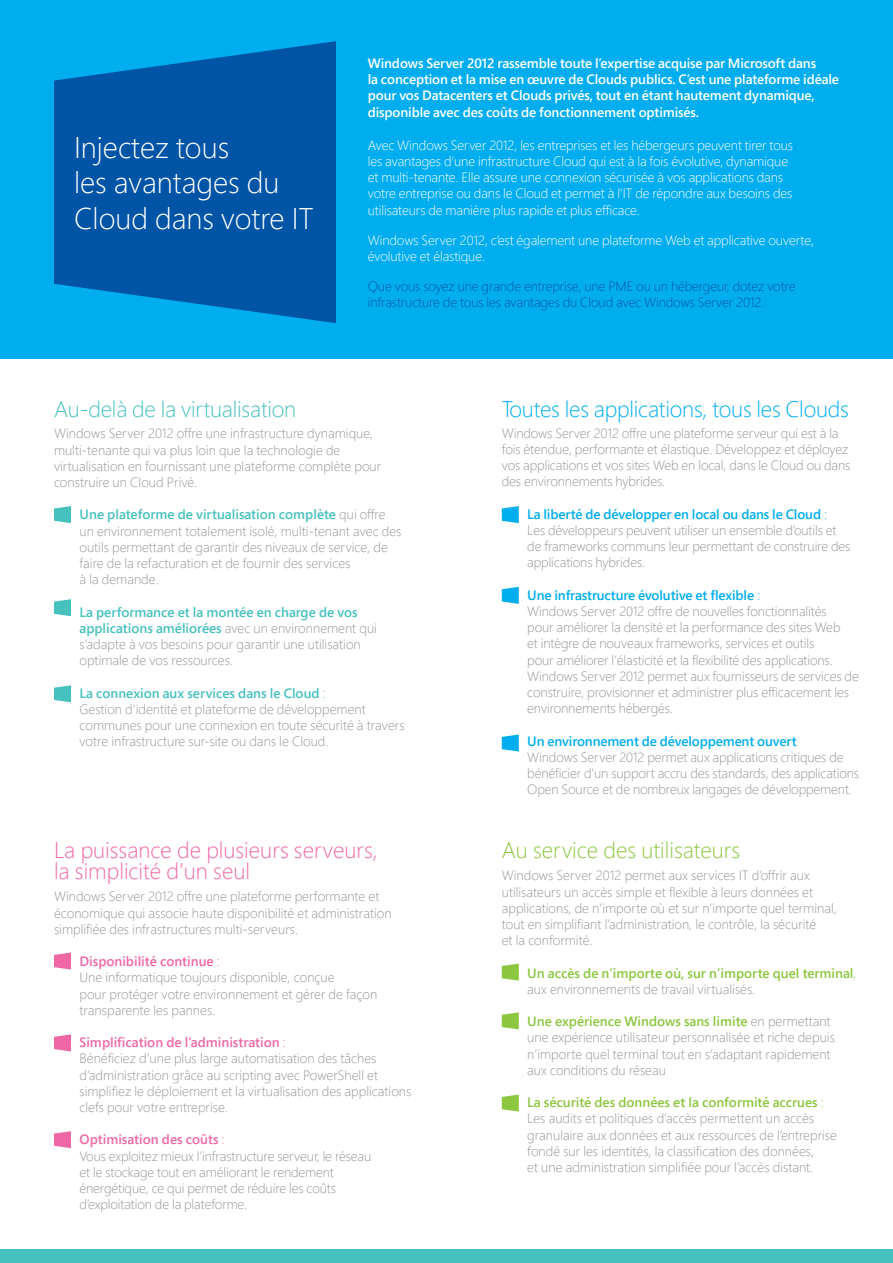
<style>
.page{position:relative;width:893px;height:1263px;background:#fff}
.page>*{position:absolute;margin:0;border:0;box-sizing:border-box;transform-origin:0 0}
.t1{font:300 29.85px/35.8px "Segoe Pro";color:#fff}
.t2{font:300 22.5px/21px "Segoe Pro";color:#f067a6}
.t3{font:300 22.5px "Segoe Pro";letter-spacing:-.01em;color:#00aeef}
.t4{font:300 22.5px "Segoe Pro";letter-spacing:-.01em;color:#46c1be}
.t5{font:300 22.5px "Segoe Pro";color:#8dc63f}
.t6{font:300 13.5px/16.2px "Segoe Pro";color:#939598}
.t7{font:300 13.5px/16.2px "Segoe Pro";letter-spacing:-.01em;color:#fff}
.t8{font:600 13.5px/16.4px "Segoe Pro";letter-spacing:-.01em;color:#fff}
.t9{font:300 13.5px/16.2px "Segoe Pro";letter-spacing:-.01em;color:#0054a6}
.t10{font:600 13.5px/16.2px "Segoe Pro";color:#8dc63f}
.t11{font:600 13.5px "Segoe Pro";letter-spacing:-.01em;color:#00aeef}
.s1{font-weight:600;color:#46c1be}
.s2{color:#46c1be}
.s3{font-weight:600;color:#f067a6}
.s4{color:#f067a6}
.s5{font-weight:600;color:#00aeef}
.s6{color:#00aeef}
.s7{font-weight:300}
.s8{font-weight:300;color:#939598}
.s9{font-weight:600;color:#8dc63f}
.s10{color:#8dc63f}
</style>
<div class="page">
<div style="left:0;top:0;width:893px;height:358px;background:#00aeef"></div>
<svg style="left:54px;top:41px;width:282px;height:282px;background:#0060b0"></svg>
<svg style="left:54px;top:506px;width:17px;height:17px"></svg>
<svg style="left:54px;top:952px;width:17px;height:17px"></svg>
<svg style="left:502px;top:506px;width:17px;height:17px"></svg>
<svg style="left:502px;top:963px;width:17px;height:18px"></svg>
<svg style="left:54px;top:599px;width:17px;height:17px"></svg>
<svg style="left:54px;top:1034px;width:17px;height:17px"></svg>
<svg style="left:502px;top:587px;width:17px;height:17px"></svg>
<svg style="left:502px;top:1012px;width:17px;height:17px"></svg>
<svg style="left:54px;top:685px;width:17px;height:17px"></svg>
<svg style="left:54px;top:1131px;width:17px;height:17px"></svg>
<svg style="left:502px;top:734px;width:17px;height:17px"></svg>
<svg style="left:502px;top:1094px;width:17px;height:17px"></svg>
<div style="left:0;top:1250px;width:893px;height:13px;background:#46c1be"></div>
<h1 class="t1" style="left:74px;top:128px;width:241px">Injectez tous<br>les avantages du<br>Cloud dans votre IT</h1>
<p class="t8" style="left:368px;top:54px;width:473px">Windows Server 2012 rassemble toute l’expertise acquise par Microsoft dans<br>la conception et la mise en œuvre de Clouds publics. C’est une plateforme idéale pour vos Datacenters et Clouds privés, tout en étant hautement dynamique, disponible avec des coûts de fonctionnement optimisés.</p>
<p class="t7" style="left:368px;top:137px;width:427px">Avec Windows Server 2012, les entreprises et les hébergeurs peuvent tirer tous les avantages d’une infrastructure Cloud qui est à la fois évolutive, dynamique et multi-tenante. Elle assure une connexion sécurisée à vos applications dans votre entreprise ou dans le Cloud et permet à l’IT de répondre aux besoins des utilisateurs de manière plus rapide et plus efficace.</p>
<p class="t7" style="left:368px;top:231px;width:448px">Windows Server 2012, c’est également une plateforme Web et applicative ouverte, évolutive et élastique.</p>
<p class="t9" style="left:368px;top:278px;width:429px">Que vous soyez une grande entreprise, une PME ou un hébergeur, dotez votre infrastructure de tous les avantages du Cloud avec Windows Server 2012.</p>
<h2 class="t4" style="left:54px;top:394px;width:244px">Au-delà de la virtualisation</h2>
<p class="t6" style="left:54px;top:425px;width:329px">Windows Server 2012 offre une infrastructure dynamique, multi-tenante qui va plus loin que la technologie de virtualisation en fournissant une plateforme complète pour construire un Cloud Privé.</p>
<p class="t6" style="left:80px;top:506px;width:323px"><span class="s1">Une plateforme de virtualisation complète</span> qui offre un environnement totalement isolé, multi-tenant avec des outils permettant de garantir des niveaux de service, de faire de la refacturation et de fournir des services<br>à la demande.</p>
<p class="t6" style="left:80px;top:603px;width:299px"><span class="s1">La performance et la montée en charge de vos applications améliorées</span> avec un environnement qui s’adapte à vos besoins pour garantir une utilisation optimale de vos ressources.</p>
<p class="t6" style="left:80px;top:684px;width:327px"><span class="s1">La connexion aux services dans le Cloud</span> <span class="s2">:<br></span>Gestion d’identité et plateforme de développement communes pour une connexion en toute sécurité à travers votre infrastructure sur-site ou dans le Cloud.</p>
<h2 class="t2" style="left:54px;top:839px;width:325px">La puissance de plusieurs serveurs, la simplicité d’un seul</h2>
<p class="t6" style="left:54px;top:888px;width:339px">Windows Server 2012 offre une plateforme performante et économique qui associe haute disponibilité et administration simplifiée des infrastructures multi-serveurs.</p>
<p class="t6" style="left:80px;top:953px;width:299px"><span class="s3">Disponibilité continue</span> <span class="s4">:<br></span>Une informatique toujours disponible, conçue<br>pour protéger votre environnement et gérer de façon transparente les pannes.</p>
<p class="t6" style="left:80px;top:1034px;width:333px"><span class="s3">Simplification de l’administration</span> <span class="s4">:<br></span>Bénéficiez d’une plus large automatisation des tâches d’administration grâce au scripting avec PowerShell et simplifiez le déploiement et la virtualisation des applications clefs pour votre entreprise.</p>
<p class="t6" style="left:80px;top:1131px;width:293px"><span class="s3">Optimisation des coûts</span> <span class="s4">:<br></span>Vous exploitez mieux l’infrastructure serveur, le réseau et le stockage tout en améliorant le rendement énergétique, ce qui permet de réduire les coûts d’exploitation de la plateforme.</p>
<h2 class="t3" style="left:502px;top:394px;width:349px">Toutes les applications, tous les Clouds</h2>
<p class="t6" style="left:502px;top:425px;width:350px">Windows Server 2012 offre une plateforme serveur qui est à la fois étendue, performante et élastique. Développez et déployez vos applications et vos sites Web en local, dans le Cloud ou dans des environnements hybrides.</p>
<p class="t6" style="left:527px;top:506px;width:325px"><span class="s5">La liberté de développer en local ou dans le Cloud</span> <span class="s6">:<br></span>Les développeurs peuvent utiliser un ensemble d’outils et de frameworks communs leur permettant de construire des applications hybrides.</p>
<p class="t6" style="left:527px;top:587px;width:333px"><span class="s5">Une infrastructure évolutive et flexible</span> <span class="s6">:<br></span>Windows Server 2012 offre de nouvelles fonctionnalités<br>pour améliorer la densité et la performance des sites Web<br>et intègre de nouveaux frameworks, services et outils<br>pour améliorer l’élasticité et la flexibilité des applications.<br>Windows Server 2012 permet aux fournisseurs de services de construire, provisionner et administrer plus efficacement les environnements hébergés.</p>
<p class="t11" style="left:527px;top:732px;width:271px">Un environnement de développement ouvert</p>
<p class="t6" style="left:527px;top:749px;width:333px">Windows Server 2012 permet aux applications critiques de bénéficier d’un support accru des standards, des applications<br>Open Source et de nombreux langages de développement.</p>
<h2 class="t5" style="left:502px;top:835px;width:240px">Au service des utilisateurs</h2>
<p class="t6" style="left:502px;top:867px;width:336px">Windows Server 2012 permet aux services IT d’offrir aux utilisateurs un accès simple et flexible à leurs données et applications, de n’importe où et sur n’importe quel terminal, tout en simplifiant l’administration, le contrôle, la sécurité<br>et la conformité.</p>
<p class="t10" style="left:527px;top:964px;width:331px">Un accès de n’importe où, sur n’importe quel terminal<span class="s7">, </span><span class="s8">aux environnements de travail virtualisés.</span></p>
<p class="t6" style="left:527px;top:1013px;width:309px"><span class="s9">Une expérience Windows sans limite</span> en permettant une expérience utilisateur personnalisée et riche depuis n’importe quel terminal tout en s’adaptant rapidement aux conditions du réseau</p>
<p class="t6" style="left:527px;top:1094px;width:311px"><span class="s9">La sécurité des données et la conformité accrues</span> <span class="s10">:<br></span>Les audits et politiques d’accès permettent un accès granulaire aux données et aux ressources de l’entreprise fondé sur les identités, la classification des données,<br>et une administration simplifiée pour l’accès distant.</p>
</div>
